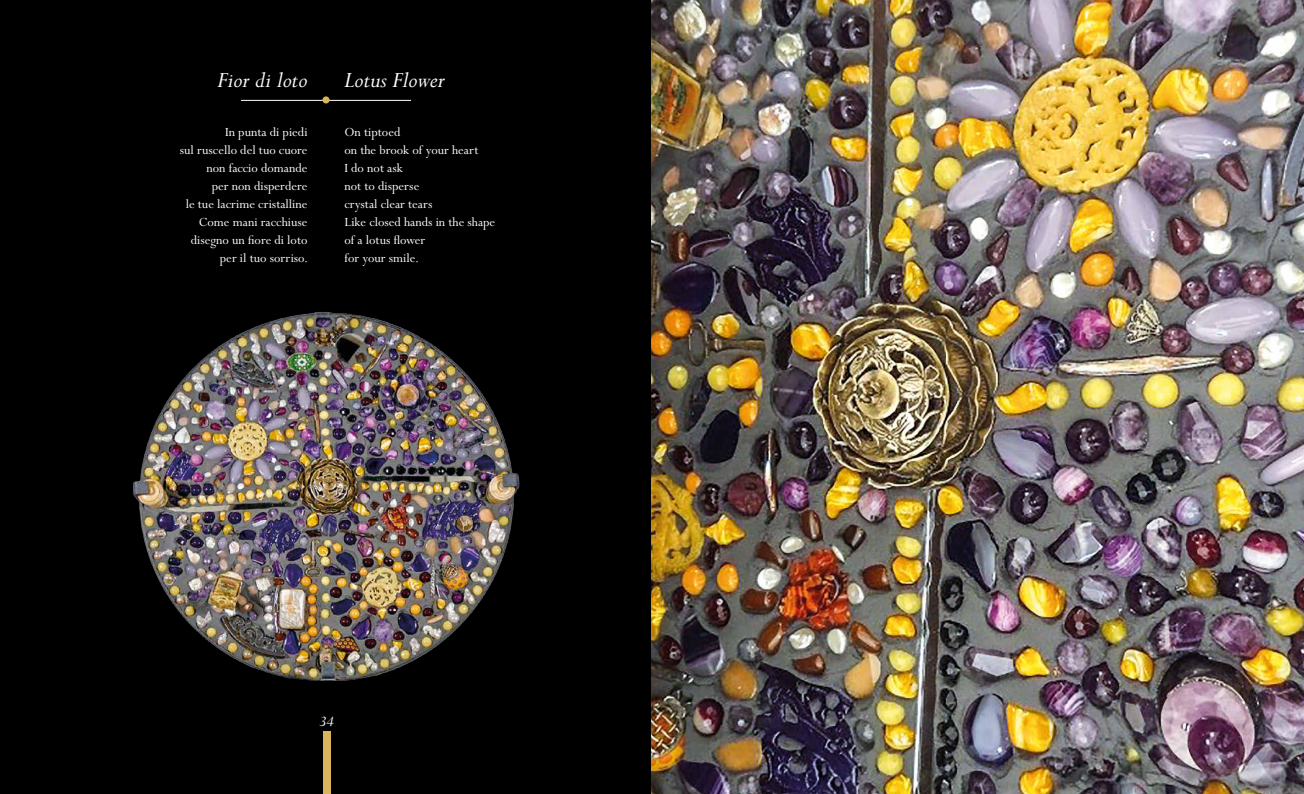
<style>
.page{position:relative;width:1304px;height:794px;background:#fff}
.page>*{position:absolute;margin:0;border:0;box-sizing:border-box;transform-origin:0 0}
.t1{font:italic 25px "Perpetua Std";color:#fff}
.t2{font:italic 16px "Perpetua Std";color:#fff}
.t3{font:14px/18px "Perpetua Std";color:#fff;text-align:right}
</style>
<div class="page">
<div style="left:0;top:0;width:652px;height:794px;background:#000"></div>
<div style="left:324px;top:731px;width:7px;height:63px;background:#d8b55d"></div>
<img style="left:134px;top:311px;width:386px;height:369px">
<img style="left:652px;top:0;width:652px;height:794px">
<hr style="left:241px;top:100px;width:170px;height:1px;background:#fff">
<div style="left:322px;top:96px;width:8px;height:7px;background:#d8b55d;border-radius:50%"></div>
<h1 class="t1" style="left:217px;top:67px;width:92px">Fior di loto</h1>
<p class="t3" style="left:180px;top:124px;width:130px">In punta di piedi<br>sul ruscello del tuo cuore non faccio domande<br>per non disperdere<br>le tue lacrime cristalline<br>Come mani racchiuse disegno un fiore di loto per il tuo sorriso.</p>
<h1 class="t1" style="left:344px;top:67px;width:102px">Lotus Flower</h1>
<p class="t3" style="left:344px;top:124px;width:152px;text-align:left">On tiptoed<br>on the brook of your heart<br>I do not ask<br>not to disperse<br>crystal clear tears<br>Like closed hands in the shape of a lotus flower<br>for your smile.</p>
<p class="t2" style="left:319px;top:714px;width:16px">34</p>
</div>
